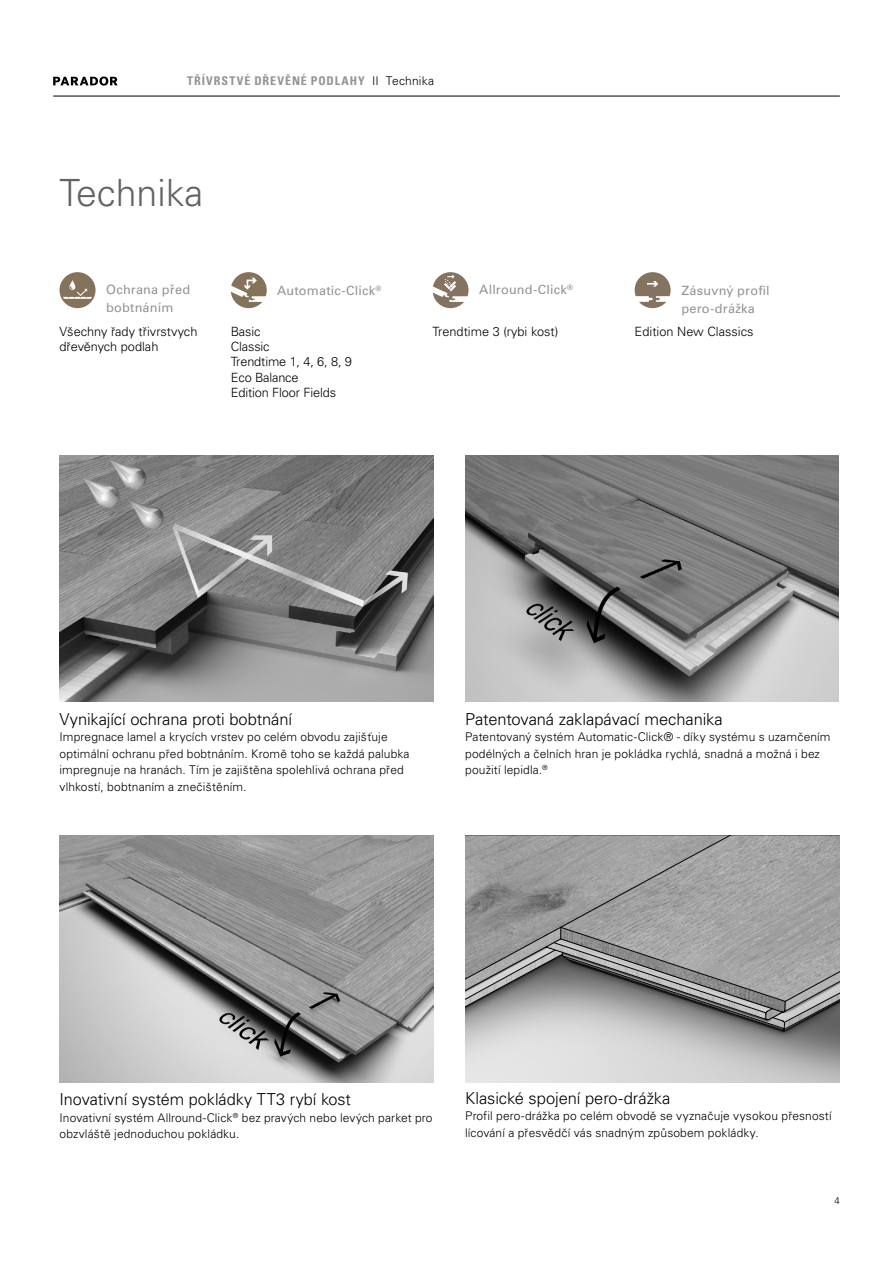
<style>
.page{position:relative;width:893px;height:1263px;background:#fff}
.page>*{position:absolute;margin:0;border:0;box-sizing:border-box;transform-origin:0 0}
.t1{font:300 37.5px "Univers LT Pro 45";color:#636363}
.t2{font:300 16.5px "Univers LT Pro 45";letter-spacing:-.005em;color:#000}
.t3{font:300 12.75px/15.3px "Univers LT Pro 45";color:#000}
.t4{font:12.75px/18px "Univers LT Pro 55 Roman";letter-spacing:.015em;color:#939393}
.t5{font:300 12px/16.5px "Univers LT Pro 45";letter-spacing:.01em;color:#000}
.t6{font:700 condensed 12px "Univers";letter-spacing:.085em;color:#939393}
.t7{font:300 9.75px "Univers LT Pro 45";color:#000}
.t8{font:700 7.5px "Univers LT Pro 65";color:#939393}
.s1{font-weight:300;color:#000}
.s2{font-family:"Univers LT Pro 45";font-weight:300;font-stretch:normal;color:#000}
</style>
<div class="page">
<hr style="left:53px;top:96px;width:787px;height:1px;background:#000">
<svg style="left:53px;top:77px;width:65px;height:9px"></svg>
<img style="left:465px;top:455px;width:374px;height:247px">
<img style="left:60px;top:455px;width:373px;height:247px">
<img style="left:60px;top:835px;width:373px;height:247px">
<img style="left:466px;top:1031px;width:374px;height:51px">
<hr style="left:840px;top:835px;width:1px;height:247px;background:#000">
<hr style="left:465px;top:1084px;width:375px;height:1px;background:#000">
<hr style="left:465px;top:835px;width:1px;height:247px;background:#000">
<svg style="left:465px;top:835px;width:375px;height:196px;background:#949494"></svg>
<svg style="left:635px;top:272px;width:36px;height:36px"></svg>
<svg style="left:231px;top:272px;width:36px;height:36px"></svg>
<svg style="left:60px;top:272px;width:36px;height:36px"></svg>
<svg style="left:433px;top:272px;width:35px;height:36px"></svg>
<p class="t6" style="left:187px;top:74px;width:248px">TRÍVRSTVÉ DREVENÉ PODLAHY <span class="s1">II</span> <span class="s2">Technika</span></p>
<h1 class="t1" style="left:60px;top:170px;width:145px">Technika</h1>
<p class="t4" style="left:106px;top:281px;width:86px">Ochrana před</p>
<p class="t8" style="left:567px;top:283px;width:7px">®</p>
<p class="t4" style="left:106px;top:299px;width:69px">bobtnáním</p>
<p class="t4" style="left:479px;top:281px;width:89px">Allround-Click</p>
<p class="t4" style="left:277px;top:281px;width:106px">Automatic-Click<sup>®</sup></p>
<p class="t4" style="left:681px;top:281px;width:90px">Zásuvný profil pero-drážka</p>
<p class="t3" style="left:60px;top:324px;width:139px">Všechny řady třivrstvych dřevěnych podlah</p>
<p class="t3" style="left:231px;top:324px;width:31px">Basic</p>
<p class="t3" style="left:432px;top:324px;width:127px">Trendtime 3 (rybi kost)</p>
<p class="t3" style="left:635px;top:324px;width:120px">Edition New Classics</p>
<p class="t3" style="left:231px;top:339px;width:123px">Classic<br>Trendtime 1, 4, 6, 8, 9<br>Eco Balance<br>Edition Floor Fields</p>
<h2 class="t2" style="left:60px;top:709px;width:234px">Vynikající ochrana proti bobtnání</h2>
<p class="t5" style="left:60px;top:728px;width:352px">Impregnace lamel a krycích vrstev po celém obvodu zajišťuje optimální ochranu před bobtnáním. Kromě toho se každá palubka impregnuje na hranách. Tím je zajištěna spolehlivá ochrana před vlhkostí, bobtnaním a znečištěním.</p>
<h2 class="t2" style="left:465px;top:709px;width:259px">Patentovaná zaklapávací mechanika</h2>
<p class="t5" style="left:465px;top:728px;width:367px">Patentovaný systém Automatic-Click® - díky systému s uzamčením podélných a čelních hran je pokládka rychlá, snadná a možná i bez použití lepidla.<sup>®</sup></p>
<h2 class="t2" style="left:60px;top:1089px;width:293px">Inovativní systém pokládky TT3 rybí kost</h2>
<p class="t5" style="left:60px;top:1109px;width:375px">Inovativní systém Allround-Click<sup>®</sup> bez pravých nebo levých parket pro obzvláště jednoduchou pokládku.</p>
<h2 class="t2" style="left:465px;top:1088px;width:207px">Klasické spojení pero-drážka</h2>
<p class="t5" style="left:465px;top:1107px;width:368px">Profil pero-drážka po celém obvodě se vyznačuje vysokou přesností lícování a přesvědčí vás snadným způsobem pokládky.</p>
<p class="t7" style="left:834px;top:1195px;width:7px">4</p>
</div>
